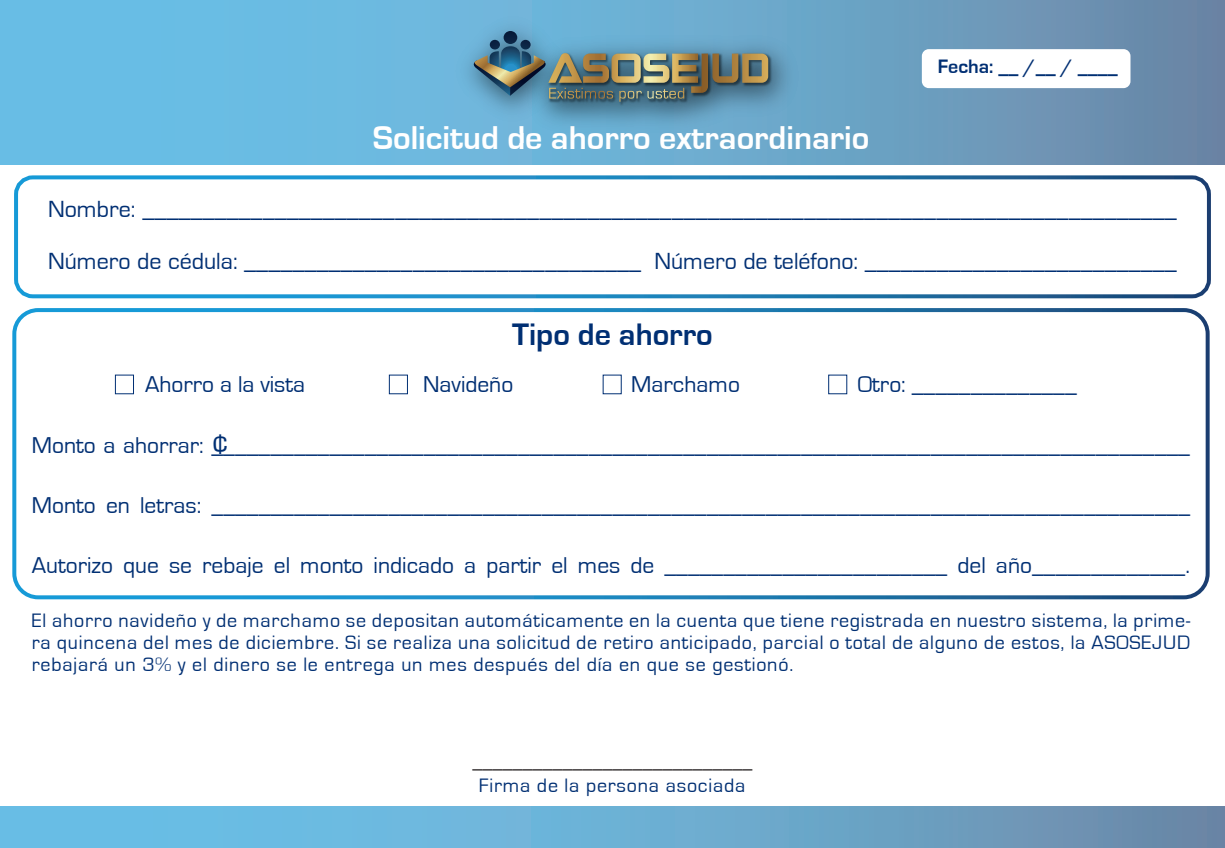
<style>
.page{position:relative;width:1225px;height:848px;background:#fff}
.page>*{position:absolute;margin:0;border:0;box-sizing:border-box;transform-origin:0 0}
.t1{font:700 34px "Eurostile";color:#fff}
.t2{font:32.2px "Eurostile";color:#002f73}
.t3{font:700 32px "Eurostile";color:#002f73}
.t4{font:24px/52px "Eurostile";color:#002f73}
.t5{font:23.6px "Eurostile";color:#002f73}
.t6{font:20px/21.8px "Eurostile";letter-spacing:.04em;color:#002f73;text-align:justify}
.t7{font:20px "Eurostile";color:#231f20}
.t8{font:700 20px "Eurostile";color:#002f73}
</style>
<div class="page">
<div style="left:0;top:0;width:1225px;height:165px;background:linear-gradient(to right,#6ac8f1,#6d8fad)"></div>
<div style="left:12px;top:308px;width:1197px;height:291px;border:4px solid #fff;border-radius:24px"></div>
<div style="left:922px;top:49px;width:208px;height:39px;background:#fff;border-radius:7px"></div>
<div style="left:0;top:806px;width:1225px;height:41px;background:linear-gradient(to right,#6ac8f1,#6d8fae)"></div>
<div style="left:14px;top:175px;width:1197px;height:123px;border:4px solid #fff;border-radius:17px"></div>
<div style="left:115px;top:374px;width:19px;height:20px;border:1px solid #002f73"></div>
<div style="left:389px;top:374px;width:19px;height:20px;border:1px solid #002f73"></div>
<div style="left:828px;top:374px;width:19px;height:20px;border:1px solid #002f73"></div>
<img style="left:519px;top:28px;width:286px;height:115px">
<img style="left:578px;top:52px;width:195px;height:55px">
<img style="left:445px;top:7px;width:133px;height:125px">
<svg style="left:503px;top:31px;width:14px;height:13px"></svg>
<svg style="left:471px;top:40px;width:297px;height:59px;background:#6a8282"></svg>
<h1 class="t1" style="left:373px;top:120px;width:498px">Solicitud de ahorro extraordinario</h1>
<p class="t8" style="left:938px;top:55px;width:181px">Fecha: __ /__ / ____</p>
<p class="t4" style="left:48px;top:183px;width:1130px">Nombre: ______________________________________________________________________________________<br>Número de cédula: _________________________________ Número de teléfono: __________________________</p>
<h3 class="t3" style="left:512px;top:317px;width:202px">Tipo de ahorro</h3>
<p class="t5" style="left:145px;top:372px;width:162px">Ahorro a la vista</p>
<p class="t5" style="left:423px;top:372px;width:92px">Navideño</p>
<p class="t5" style="left:631px;top:372px;width:110px">Marchamo</p>
<p class="t5" style="left:858px;top:372px;width:220px">Otro: ______________</p>
<h2 class="t2" style="left:211px;top:425px;width:21px">¢</h2>
<p class="t5" style="left:32px;top:432px;width:1159px">Monto a ahorrar: ___________________________________________________________________________________</p>
<p class="t5" style="left:32px;top:492px;width:1159px">Monto en letras: ___________________________________________________________________________________</p>
<p class="t5" style="left:32px;top:552px;width:1159px">Autorizo que se rebaje el monto indicado a partir el mes de ________________________ del año_____________.</p>
<p class="t6" style="left:32px;top:610px;width:1159px">El ahorro navideño y de marchamo se depositan automáticamente en la cuenta que tiene registrada en nuestro sistema, la prime&shy;ra quincena del mes de diciembre. Si se realiza una solicitud de retiro anticipado, parcial o total de alguno de estos, la ASOSEJUD rebajará un 3% y el dinero se le entrega un mes después del día en que se gestionó.</p>
<p class="t7" style="left:472px;top:750px;width:281px">____________________________</p>
<p class="t6" style="left:479px;top:774px;width:268px">Firma de la persona asociada</p>
</div>
